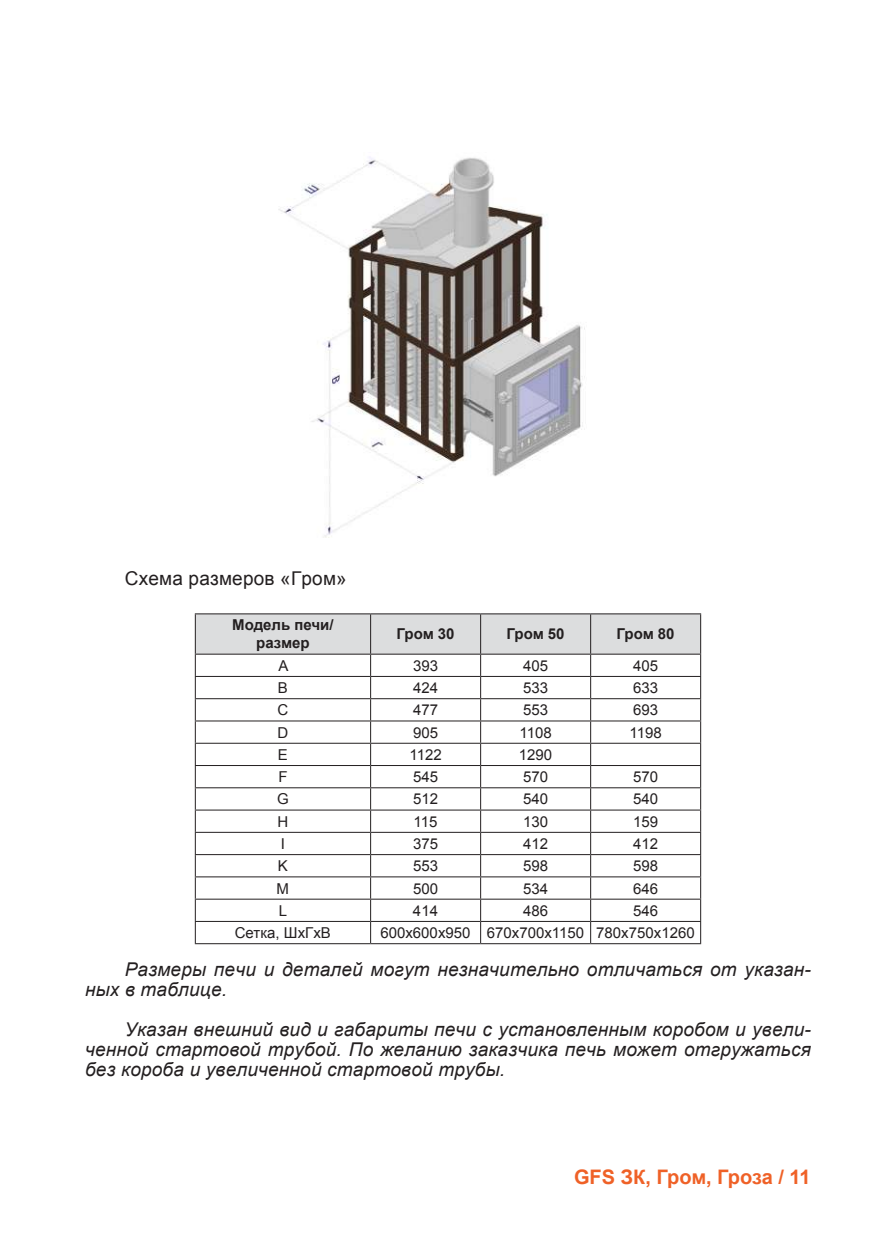
<style>
.page{position:relative;width:896px;height:1248px;background:#fff}
.page>*{position:absolute;margin:0;border:0;box-sizing:border-box;transform-origin:0 0}
.t1{font:700 20px "Arial";letter-spacing:-.015em;color:#ef6127}
.t2{font:italic 19px/20px "Arial";letter-spacing:.01em;color:#231f20}
.t3{font:19px "Arial";letter-spacing:.01em;color:#231f20}
.t4{font:15px "Arial";color:#231f20}
.t5{font:700 15px/18px "Arial";color:#231f20;text-align:center}
</style>
<div class="page">
<img style="left:278px;top:157px;width:307px;height:380px">
<hr style="left:195px;top:613px;width:176px;height:1px;background:#231f20">
<hr style="left:371px;top:613px;width:110px;height:1px;background:#231f20">
<hr style="left:481px;top:613px;width:109px;height:1px;background:#231f20">
<hr style="left:590px;top:613px;width:111px;height:1px;background:#231f20">
<svg style="left:195px;top:614px;width:506px;height:329px"></svg>
<hr style="left:195px;top:943px;width:176px;height:1px;background:#231f20">
<hr style="left:371px;top:943px;width:110px;height:1px;background:#231f20">
<hr style="left:481px;top:943px;width:109px;height:1px;background:#231f20">
<hr style="left:195px;top:920px;width:176px;height:1px;background:#231f20">
<hr style="left:371px;top:920px;width:110px;height:1px;background:#231f20">
<hr style="left:481px;top:920px;width:109px;height:1px;background:#231f20">
<hr style="left:590px;top:943px;width:111px;height:1px;background:#231f20">
<p class="t3" style="left:125px;top:566px;width:224px">Схема размеров «Гром»</p>
<p class="t5" style="left:232px;top:616px;width:103px">Модель печи/ размер</p>
<p class="t5" style="left:397px;top:625px;width:60px">Гром 30</p>
<p class="t5" style="left:506px;top:625px;width:60px">Гром 50</p>
<p class="t5" style="left:616px;top:625px;width:60px">Гром 80</p>
<p class="t4" style="left:278px;top:655px;width:12px">A</p>
<p class="t4" style="left:413px;top:655px;width:27px">393</p>
<p class="t4" style="left:523px;top:656px;width:27px">405</p>
<p class="t4" style="left:633px;top:656px;width:27px">405</p>
<p class="t4" style="left:278px;top:678px;width:12px">B</p>
<p class="t4" style="left:413px;top:679px;width:27px">424</p>
<p class="t4" style="left:523px;top:679px;width:27px">533</p>
<p class="t4" style="left:633px;top:678px;width:27px">633</p>
<p class="t4" style="left:277px;top:701px;width:12px">C</p>
<p class="t4" style="left:413px;top:701px;width:27px">477</p>
<p class="t4" style="left:523px;top:701px;width:27px">553</p>
<p class="t4" style="left:633px;top:700px;width:27px">693</p>
<p class="t4" style="left:277px;top:723px;width:12px">D</p>
<p class="t4" style="left:413px;top:722px;width:27px">905</p>
<p class="t4" style="left:519px;top:722px;width:34px">1108</p>
<p class="t4" style="left:629px;top:722px;width:34px">1198</p>
<p class="t4" style="left:278px;top:745px;width:12px">E</p>
<p class="t4" style="left:409px;top:744px;width:34px">1122</p>
<p class="t4" style="left:519px;top:744px;width:35px">1290</p>
<p class="t4" style="left:278px;top:767px;width:11px">F</p>
<p class="t4" style="left:413px;top:768px;width:27px">545</p>
<p class="t4" style="left:523px;top:768px;width:27px">570</p>
<p class="t4" style="left:633px;top:768px;width:27px">570</p>
<p class="t4" style="left:277px;top:789px;width:13px">G</p>
<p class="t4" style="left:413px;top:789px;width:27px">512</p>
<p class="t4" style="left:523px;top:790px;width:27px">540</p>
<p class="t4" style="left:633px;top:790px;width:27px">540</p>
<p class="t4" style="left:277px;top:811px;width:12px">H</p>
<p class="t4" style="left:413px;top:811px;width:25px">115</p>
<p class="t4" style="left:523px;top:811px;width:27px">130</p>
<p class="t4" style="left:633px;top:811px;width:27px">159</p>
<p class="t4" style="left:281px;top:834px;width:6px">I</p>
<p class="t4" style="left:413px;top:834px;width:27px">375</p>
<p class="t4" style="left:523px;top:833px;width:27px">412</p>
<p class="t4" style="left:633px;top:833px;width:27px">412</p>
<p class="t4" style="left:278px;top:857px;width:12px">K</p>
<p class="t4" style="left:413px;top:857px;width:27px">553</p>
<p class="t4" style="left:523px;top:856px;width:27px">598</p>
<p class="t4" style="left:633px;top:856px;width:27px">598</p>
<p class="t4" style="left:277px;top:879px;width:14px">M</p>
<p class="t4" style="left:413px;top:879px;width:27px">500</p>
<p class="t4" style="left:523px;top:879px;width:27px">534</p>
<p class="t4" style="left:633px;top:878px;width:27px">646</p>
<p class="t4" style="left:279px;top:901px;width:10px">L</p>
<p class="t4" style="left:413px;top:900px;width:27px">414</p>
<p class="t4" style="left:523px;top:900px;width:27px">486</p>
<p class="t4" style="left:633px;top:900px;width:27px">546</p>
<p class="t4" style="left:235px;top:922px;width:98px">Сетка, ШхГхВ</p>
<p class="t4" style="left:380px;top:922px;width:316px">600х600х950 670х700х1150 780х750х1260</p>
<p class="t2" style="left:85px;top:959px;width:727px;text-indent:40px">Размеры печи и деталей могут незначительно отличаться от указан&shy;ных в таблице.</p>
<p class="t2" style="left:85px;top:1019px;width:727px;text-align:justify;text-indent:40px">Указан внешний вид и габариты печи с установленным коробом и увели&shy;ченной стартовой трубой. По желанию заказчика печь может отгружаться без короба и увеличенной стартовой трубы.</p>
<p class="t1" style="left:574px;top:1163px;width:238px">GFS ЗК, Гром, Гроза / 11</p>
</div>
